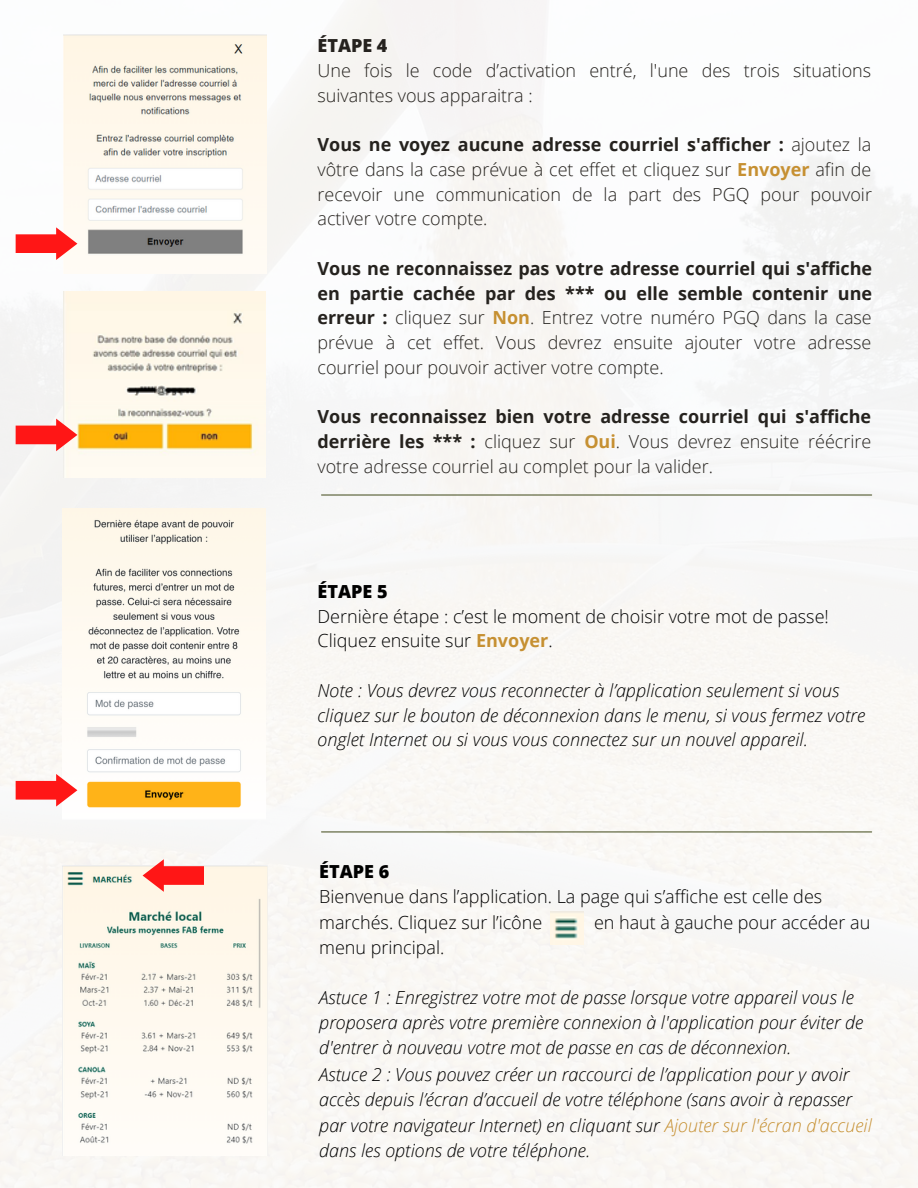
<style>
.page{position:relative;width:918px;height:1188px;background:#fff}
.page>*{position:absolute;margin:0;border:0;box-sizing:border-box;transform-origin:0 0}
.t1{font:300 18px/24.8px "Open Sans";color:#25221e;text-align:justify}
.t2{font:italic 300 18px/25.2px "Open Sans";color:#000}
.t3{font:300 18px/25.2px "Open Sans";color:#000}
.t4{font:800 18px "Open Sans";color:#000}
.t5{font:800 18px "Open Sans";color:#25221e}
.s1{font-weight:700}
.s2{font-weight:700;color:#c69032}
.s3{color:#c69032}
</style>
<div class="page">
<hr style="left:322px;top:831px;width:550px;height:1px;background:#545c31">
<hr style="left:322px;top:494px;width:550px;height:2px;background:#545c31">
<img style="left:64px;top:292px;width:201px;height:185px">
<svg style="left:16px;top:419px;width:61px;height:32px"></svg>
<img style="left:551px;top:911px;width:33px;height:34px">
<img style="left:64px;top:35px;width:203px;height:238px">
<svg style="left:16px;top:227px;width:61px;height:33px"></svg>
<img style="left:63px;top:866px;width:205px;height:289px">
<svg style="left:143px;top:859px;width:61px;height:33px"></svg>
<img style="left:63px;top:509px;width:202px;height:299px">
<svg style="left:16px;top:774px;width:61px;height:33px"></svg>
<p class="t5" style="left:318px;top:33px;width:71px">ÉTAPE 4</p>
<p class="t1" style="left:318px;top:58px;width:555px">Une fois le code d’activation entré, l'une des trois situations suivantes vous apparaitra :</p>
<p class="t1" style="left:318px;top:132px;width:556px"><span class="s1">Vous ne voyez aucune adresse courriel s'afficher :</span> ajoutez la vôtre dans la case prévue à cet effet et cliquez sur <span class="s2">Envoyer</span> afin de recevoir une communication de la part des PGQ pour pouvoir activer votre compte.</p>
<p class="t1" style="left:318px;top:256px;width:556px"><span class="s1">Vous ne reconnaissez pas votre adresse courriel qui s'affiche en partie cachée par des *** ou elle semble contenir une erreur :</span> cliquez sur <span class="s2">Non</span>. Entrez votre numéro PGQ dans la case prévue à cet effet. Vous devrez ensuite ajouter votre adresse courriel pour pouvoir activer votre compte.</p>
<p class="t1" style="left:318px;top:404px;width:555px"><span class="s1">Vous reconnaissez bien votre adresse courriel qui s'affiche derrière les *** :</span> cliquez sur <span class="s2">Oui</span>. Vous devrez ensuite réécrire votre adresse courriel au complet pour la valider.</p>
<p class="t4" style="left:318px;top:579px;width:72px">ÉTAPE 5</p>
<p class="t3" style="left:318px;top:603px;width:513px">Dernière étape : c’est le moment de choisir votre mot de passe!</p>
<p class="t3" style="left:318px;top:628px;width:237px">Cliquez ensuite sur <span class="s2">Envoyer</span>.</p>
<p class="t2" style="left:318px;top:678px;width:549px;line-height:24.8px">Note : Vous devrez vous reconnecter à l’application seulement si vous cliquez sur le bouton de déconnexion dans le menu, si vous fermez votre onglet Internet ou si vous vous connectez sur un nouvel appareil.</p>
<p class="t4" style="left:319px;top:859px;width:71px">ÉTAPE 6</p>
<p class="t3" style="left:319px;top:884px;width:505px">Bienvenue dans l’application. La page qui s’affiche est celle des marchés. Cliquez sur l’icône</p>
<p class="t3" style="left:594px;top:909px;width:278px">en haut à gauche pour accéder au</p>
<p class="t3" style="left:319px;top:934px;width:127px">menu principal.</p>
<p class="t2" style="left:319px;top:984px;width:546px">Astuce 1 : Enregistrez votre mot de passe lorsque votre appareil vous le proposera après votre première connexion à l'application pour éviter de d'entrer à nouveau votre mot de passe en cas de déconnexion.</p>
<p class="t2" style="left:319px;top:1062px;width:554px">Astuce 2 : Vous pouvez créer un raccourci de l’application pour y avoir accès depuis l’écran d’accueil de votre téléphone (sans avoir à repasser par votre navigateur Internet) en cliquant sur <span class="s3">Ajouter sur l'écran d'accueil </span>dans les options de votre téléphone.</p>
</div>
